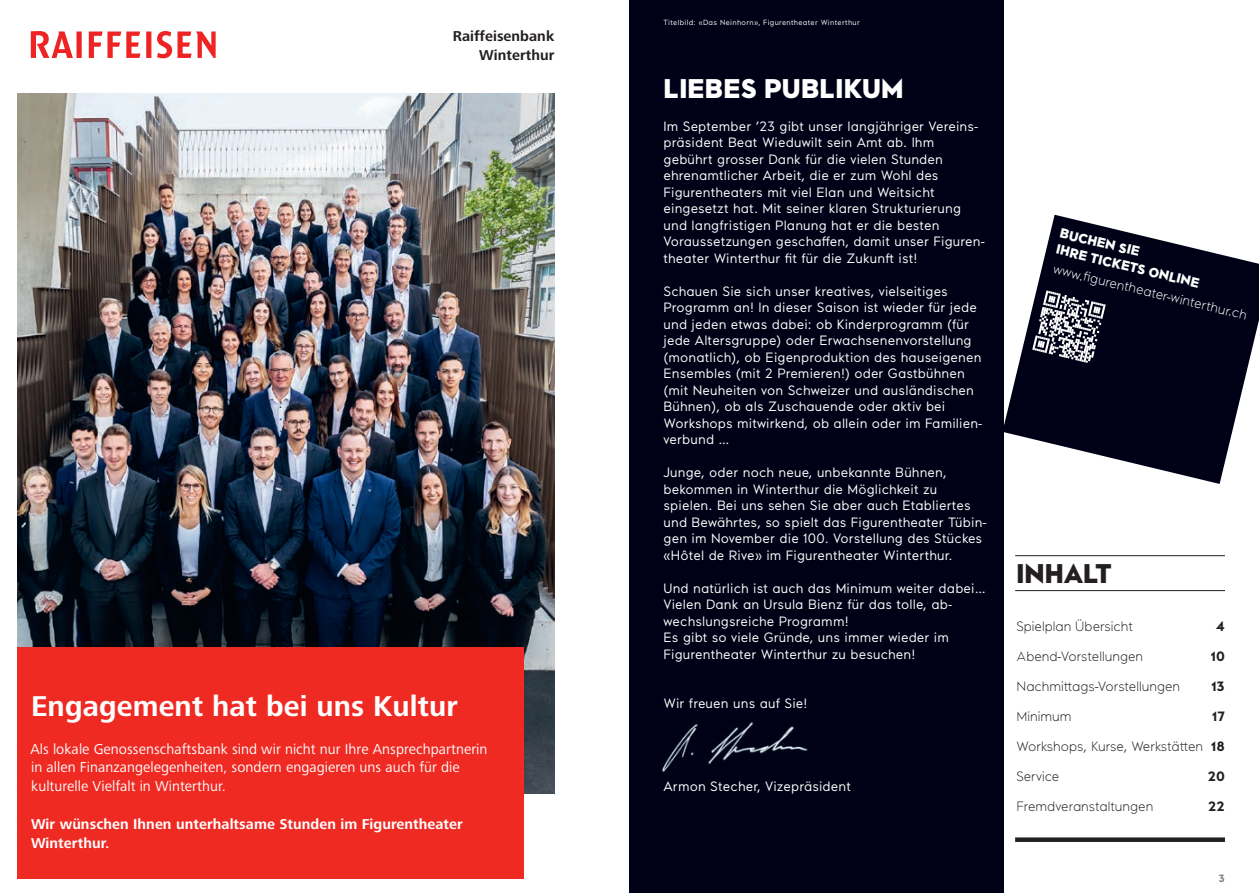
<style>
.page{position:relative;width:1259px;height:893px;background:#fff}
.page>*{position:absolute;margin:0;border:0;box-sizing:border-box;transform-origin:0 0}
.t1{font:700 29.7px "Frutiger Next LTW1 G";letter-spacing:.005em;color:#fff}
.t2{font:900 27px "Maax";letter-spacing:.01em;color:#fff}
.t3{font:900 27px "Maax";color:#231f20}
.t4{font:14.85px/18.8px "Frutiger Next LTW1 G";letter-spacing:.005em;color:#fff}
.t5{font:700 14.85px/18.8px "Frutiger Next LTW1 G";letter-spacing:.005em;color:#fff}
.t6{font:700 14.85px/18.8px "Frutiger Next LTW1 G";letter-spacing:.005em;color:#231f20;text-align:right}
.t7{font:13.5px/16.5px "Maax";letter-spacing:.01em;color:#fff}
.t8{font:300 13.5px "Maax";color:#231f20}
.t9{font:300 13.5px "Maax";color:#fff}
.t10{font:900 13.5px/16.8px "Maax";color:#fff}
.t11{font:700 13.5px "Maax";color:#231f20}
.t12{font:700 10.5px "Maax";color:#808285}
.t13{font:7.5px "Maax";letter-spacing:.04em;color:#fff}
.s1{font-weight:700}
</style>
<div class="page">
<div style="left:629px;top:0;width:374px;height:893px;background:#000116"></div>
<div style="left:1015px;top:837px;width:210px;height:5px;background:#231f20"></div>
<hr style="left:1015px;top:555px;width:210px;height:1px;background:#231f20">
<hr style="left:1015px;top:590px;width:210px;height:1px;background:#231f20">
<img style="left:17px;top:93px;width:537px;height:700px">
<div style="left:17px;top:647px;width:507px;height:232px;background:#ee2a23"></div>
<svg style="left:31px;top:31px;width:185px;height:27px"></svg>
<img style="left:662px;top:722px;width:146px;height:50px">
<svg style="left:1003px;top:215px;width:256px;height:269px;fill:#000116"></svg>
<svg style="left:1032px;top:290px;width:73px;height:73px"></svg>
<p class="t6" style="left:453px;top:27px;width:103px">Raiffeisenbank<br>Winterthur</p>
<h1 class="t1" style="left:31px;top:689px;width:428px">Engagement hat bei uns Kultur</h1>
<p class="t4" style="left:30px;top:740px;width:458px">Als lokale Genossenschaftsbank sind wir nicht nur Ihre Ansprechpartnerin in allen Finanzangelegenheiten, sondern engagieren uns auch für die kulturelle Vielfalt in Winterthur.</p>
<p class="t5" style="left:31px;top:815px;width:433px">Wir wünschen Ihnen unterhaltsame Stunden im Figurentheater<br>Winterthur.</p>
<p class="t13" style="left:663px;top:17px;width:198px">Titelbild: «Das Neinhorn», Figurentheater Winterthur</p>
<h2 class="t2" style="left:663px;top:70px;width:242px">LIEBES PUBLIKUM</h2>
<p class="t7" style="left:663px;top:117px;width:323px">Im September ’23 gibt unser langjähriger Vereins&shy;präsident Beat Wieduwilt sein Amt ab. Ihm gebührt grosser Dank für die vielen Stunden ehrenamtlicher Arbeit, die er zum Wohl des Figurentheaters mit viel Elan und Weitsicht eingesetzt hat. Mit seiner klaren Strukturierung und langfristigen Planung hat er die besten Voraussetzungen geschaffen, damit unser Figuren&shy;theater Winterthur fit für die Zukunft ist!</p>
<p class="t7" style="left:663px;top:282px;width:320px">Schauen Sie sich unser kreatives, vielseitiges Programm an! In dieser Saison ist wieder für jede und jeden etwas dabei: ob Kinderprogramm (für jede Altersgruppe) oder Erwachsenenvorstellung (monatlich), ob Eigenproduktion des hauseigenen Ensembles (mit 2 Premieren!) oder Gastbühnen (mit Neuheiten von Schweizer und ausländischen Bühnen), ob als Zuschauende oder aktiv bei Workshops mitwirkend, ob allein oder im Familien&shy;verbund …</p>
<p class="t7" style="left:663px;top:463px;width:325px">Junge, oder noch neue, unbekannte Bühnen, bekommen in Winterthur die Möglichkeit zu spielen. Bei uns sehen Sie aber auch Etabliertes und Bewährtes, so spielt das Figurentheater Tübin&shy;gen im November die 100. Vorstellung des Stückes «Hôtel de Rive» im Figurentheater Winterthur.</p>
<p class="t7" style="left:663px;top:579px;width:323px">Und natürlich ist auch das Minimum weiter dabei… Vielen Dank an Ursula Bienz für das tolle, ab&shy;wechslungsreiche Programm!<br>Es gibt so viele Gründe, uns immer wieder im Figurentheater Winterthur zu besuchen!</p>
<p class="t7" style="left:663px;top:694px;width:145px">Wir freuen uns auf Sie!</p>
<p class="t7" style="left:663px;top:777px;width:189px">Armon Stecher, Vizepräsident</p>
<p class="t10" style="left:1062px;top:224px;width:148px;rotate:13deg">BUCHEN SIE<br>IHRE TICKETS ONLINE</p>
<p class="t9" style="left:1055px;top:261px;width:200px;rotate:13deg">www.fi gurentheater-winterthur.ch</p>
<h2 class="t3" style="left:1016px;top:556px;width:97px">INHALT</h2>
<p class="t8" style="left:1016px;top:618px;width:118px">Spielplan Übersicht</p>
<p class="t11" style="left:1216px;top:618px;width:10px">4</p>
<p class="t8" style="left:1016px;top:648px;width:128px">Abend-Vorstellungen</p>
<p class="t11" style="left:1210px;top:648px;width:16px">10</p>
<p class="t8" style="left:1016px;top:678px;width:165px">Nachmittags-Vorstellungen</p>
<p class="t11" style="left:1211px;top:678px;width:15px">13</p>
<p class="t8" style="left:1016px;top:708px;width:56px">Minimum</p>
<p class="t11" style="left:1212px;top:708px;width:14px">17</p>
<p class="t8" style="left:1016px;top:738px;width:210px">Workshops, Kurse, Werkstätten <span class="s1">18</span></p>
<p class="t8" style="left:1016px;top:768px;width:44px">Service</p>
<p class="t11" style="left:1207px;top:768px;width:19px">20</p>
<p class="t8" style="left:1016px;top:798px;width:138px">Fremdveranstaltungen</p>
<p class="t11" style="left:1208px;top:798px;width:18px">22</p>
<p class="t12" style="left:1218px;top:871px;width:8px">3</p>
</div>
